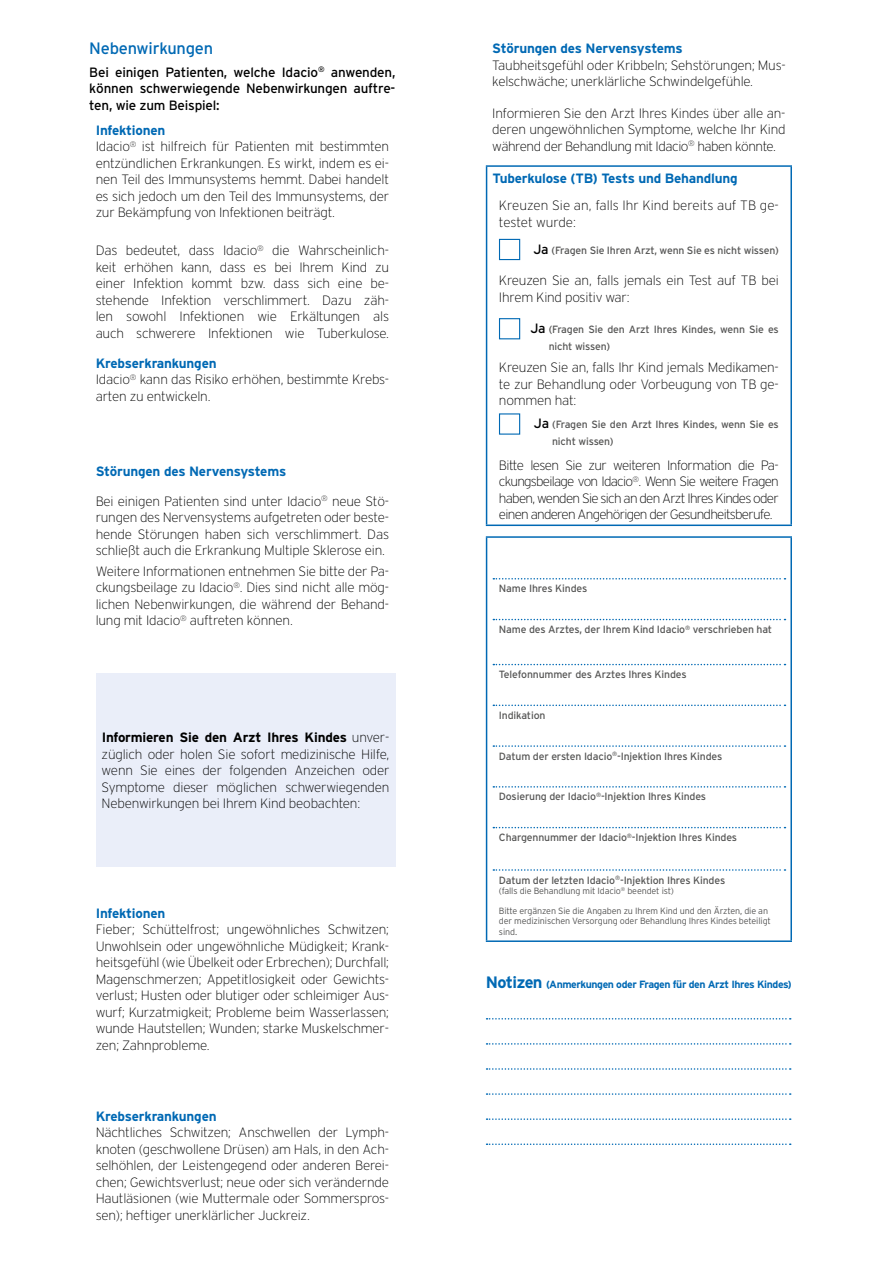
<style>
.page{position:relative;width:893px;height:1263px;background:#fff}
.page>*{position:absolute;margin:0;border:0;box-sizing:border-box;transform-origin:0 0}
.t1{font:16.5px "Interstate";letter-spacing:-.015em;color:#0069b4}
.t2{font:200 13.5px/16.5px "Interstate";letter-spacing:-.015em;color:#000;text-align:justify}
.t3{font:13.5px/16.5px "Interstate";letter-spacing:-.015em;color:#000;text-align:justify}
.t4{font:700 13.5px "Interstate";letter-spacing:-.015em;color:#0069b4}
.t5{font:10.5px/16.5px "Interstate";letter-spacing:-.015em;color:#565655}
.t6{font:700 10.5px "Interstate";letter-spacing:-.04em;color:#0069b4}
.t7{font:300 9px/19.4px "Interstate";letter-spacing:-.015em;color:#565655}
.s1{font-weight:700;color:#0069b4}
.s2{font-weight:700}
.s3{font-size:13.5px;color:#000}
.s4{font-size:16.5px}
</style>
<div class="page">
<div style="left:96px;top:673px;width:299px;height:194px;background:#eaeef9"></div>
<hr style="left:486px;top:165px;width:306px;height:2px;background:#0069b4">
<hr style="left:486px;top:167px;width:1px;height:357px;background:#0069b4">
<hr style="left:790px;top:167px;width:2px;height:357px;background:#0069b4">
<hr style="left:486px;top:524px;width:306px;height:2px;background:#0069b4">
<div style="left:499px;top:239px;width:21px;height:21px;border:1px solid #0069b4"></div>
<div style="left:499px;top:318px;width:21px;height:21px;border:1px solid #0069b4"></div>
<div style="left:499px;top:413px;width:21px;height:22px;border:1px solid #0069b4"></div>
<hr style="left:486px;top:536px;width:306px;height:2px;background:#0069b4">
<hr style="left:486px;top:538px;width:1px;height:402px;background:#0069b4">
<hr style="left:790px;top:538px;width:2px;height:402px;background:#0069b4">
<hr style="left:486px;top:940px;width:306px;height:2px;background:#0069b4">
<svg style="left:493px;top:578px;width:292px;height:1px"></svg>
<svg style="left:493px;top:619px;width:292px;height:1px"></svg>
<svg style="left:493px;top:664px;width:292px;height:1px"></svg>
<svg style="left:493px;top:704px;width:292px;height:2px"></svg>
<svg style="left:493px;top:745px;width:292px;height:2px"></svg>
<svg style="left:493px;top:786px;width:292px;height:2px"></svg>
<svg style="left:493px;top:827px;width:292px;height:1px"></svg>
<svg style="left:493px;top:869px;width:292px;height:2px"></svg>
<svg style="left:487px;top:1018px;width:304px;height:1px"></svg>
<svg style="left:487px;top:1043px;width:304px;height:2px"></svg>
<svg style="left:487px;top:1068px;width:304px;height:2px"></svg>
<svg style="left:487px;top:1093px;width:304px;height:2px"></svg>
<svg style="left:487px;top:1118px;width:304px;height:2px"></svg>
<svg style="left:487px;top:1143px;width:304px;height:2px"></svg>
<p class="t1" style="left:89px;top:39px;width:125px">Nebenwirkungen</p>
<p class="t3" style="left:89px;top:64px;width:308px">Bei einigen Patienten, welche Idacio<sup>®</sup> anwenden, können schwerwiegende Nebenwirkungen auftre&shy;ten, wie zum Beispiel:</p>
<p class="t2" style="left:96px;top:122px;width:295px;text-align:left"><span class="s1">Infektionen<br></span>Idacio<sup>®</sup> ist hilfreich für Patienten mit bestimmten entzündlichen Erkrankungen. Es wirkt, indem es ei&shy;nen Teil des Immunsystems hemmt. Dabei handelt es sich jedoch um den Teil des Immunsystems, der zur Bekämpfung von Infektionen beiträgt.</p>
<p class="t2" style="left:96px;top:242px;width:295px">Das bedeutet, dass Idacio<sup>®</sup> die Wahrscheinlich&shy;keit erhöhen kann, dass es bei Ihrem Kind zu einer Infektion kommt bzw. dass sich eine be&shy;stehende Infektion verschlimmert. Dazu zäh&shy;len sowohl Infektionen wie Erkältungen als auch schwerere Infektionen wie Tuberkulose.</p>
<p class="t2" style="left:96px;top:355px;width:295px;text-align:left"><span class="s1">Krebserkrankungen<br></span>Idacio<sup>®</sup> kann das Risiko erhöhen, bestimmte Krebs&shy;arten zu entwickeln.</p>
<p class="t2" style="left:96px;top:457px;width:295px;line-height:29.2px"><span class="s1">Störungen des Nervensystems<br></span>Bei einigen Patienten sind unter Idacio<sup>®</sup> neue Stö-</p>
<p class="t2" style="left:96px;top:509px;width:295px">rungen des Nervensystems aufgetreten oder beste&shy;hende Störungen haben sich verschlimmert. Das schließt auch die Erkrankung Multiple Sklerose ein.</p>
<p class="t2" style="left:96px;top:563px;width:295px">Weitere Informationen entnehmen Sie bitte der Pa&shy;ckungsbeilage zu Idacio<sup>®</sup>. Dies sind nicht alle mög&shy;lichen Nebenwirkungen, die während der Behand&shy;lung mit Idacio<sup>®</sup> auftreten können.</p>
<p class="t2" style="left:102px;top:729px;width:289px"><span class="s2">Informieren Sie den Arzt Ihres Kindes</span> unver&shy;züglich oder holen Sie sofort medizinische Hilfe, wenn Sie eines der folgenden Anzeichen oder Symptome dieser möglichen schwerwiegenden Nebenwirkungen bei Ihrem Kind beobachten:</p>
<p class="t4" style="left:96px;top:905px;width:71px">Infektionen</p>
<p class="t2" style="left:96px;top:921px;width:295px">Fieber; Schüttelfrost; ungewöhnliches Schwitzen; Unwohlsein oder ungewöhnliche Müdigkeit; Krank&shy;heitsgefühl (wie Übelkeit oder Erbrechen); Durchfall; Magenschmerzen; Appetitlosigkeit oder Gewichts&shy;verlust; Husten oder blutiger oder schleimiger Aus&shy;wurf; Kurzatmigkeit; Probleme beim Wasserlassen; wunde Hautstellen; Wunden; starke Muskelschmer&shy;zen; Zahnprobleme.</p>
<p class="t4" style="left:96px;top:1109px;width:122px">Krebserkrankungen</p>
<p class="t2" style="left:96px;top:1124px;width:295px">Nächtliches Schwitzen; Anschwellen der Lymph&shy;knoten (geschwollene Drüsen) am Hals, in den Ach&shy;selhöhlen, der Leistengegend oder anderen Berei&shy;chen; Gewichtsverlust; neue oder sich verändernde Hautläsionen (wie Muttermale oder Sommerspros&shy;sen); heftiger unerklärlicher Juckreiz.</p>
<p class="t4" style="left:492px;top:41px;width:192px">Störungen des Nervensystems</p>
<p class="t2" style="left:492px;top:57px;width:295px">Taubheitsgefühl oder Kribbeln; Sehstörungen; Mus&shy;kelschwäche; unerklärliche Schwindelgefühle.</p>
<p class="t2" style="left:492px;top:105px;width:295px">Informieren Sie den Arzt Ihres Kindes über alle an&shy;deren ungewöhnlichen Symptome, welche Ihr Kind während der Behandlung mit Idacio<sup>®</sup> haben könnte.</p>
<p class="t4" style="left:493px;top:171px;width:247px">Tuberkulose (TB) Tests und Behandlung</p>
<p class="t2" style="left:499px;top:197px;width:281px">Kreuzen Sie an, falls Ihr Kind bereits auf TB ge&shy;testet wurde:</p>
<p class="t5" style="left:533px;top:242px;width:247px"><span class="s3">Ja</span> (Fragen Sie Ihren Arzt, wenn Sie es nicht wissen)</p>
<p class="t2" style="left:499px;top:272px;width:281px">Kreuzen Sie an, falls jemals ein Test auf TB bei<br>Ihrem Kind positiv war:</p>
<p class="t5" style="left:549px;top:321px;width:232px;text-indent:-18px"><span class="s3">Ja</span> (Fragen Sie den Arzt Ihres Kindes, wenn Sie es nicht wissen)</p>
<p class="t2" style="left:499px;top:359px;width:281px">Kreuzen Sie an, falls Ihr Kind jemals Medikamen&shy;te zur Behandlung oder Vorbeugung von TB ge&shy;nommen hat:</p>
<p class="t5" style="left:552px;top:416px;width:228px;text-indent:-18px"><span class="s3">Ja</span> (Fragen Sie den Arzt Ihres Kindes, wenn Sie es nicht wissen)</p>
<p class="t2" style="left:499px;top:457px;width:281px">Bitte lesen Sie zur weiteren Information die Pa&shy;ckungsbeilage von Idacio<sup>®</sup>. Wenn Sie weitere Fragen haben, wenden Sie sich an den Arzt Ihres Kindes oder einen anderen Angehörigen der Gesundheitsberufe.</p>
<p class="t5" style="left:499px;top:580px;width:90px">Name Ihres Kindes</p>
<p class="t5" style="left:499px;top:621px;width:275px">Name des Arztes, der Ihrem Kind Idacio<sup>®</sup> verschrieben hat</p>
<p class="t5" style="left:499px;top:666px;width:189px">Telefonnummer des Arztes Ihres Kindes</p>
<p class="t5" style="left:499px;top:707px;width:48px">Indikation</p>
<p class="t5" style="left:499px;top:747px;width:225px">Datum der ersten Idacio<sup>®</sup>-Injektion Ihres Kindes</p>
<p class="t5" style="left:499px;top:788px;width:209px">Dosierung der Idacio<sup>®</sup>-Injektion Ihres Kindes</p>
<p class="t5" style="left:499px;top:829px;width:240px">Chargennummer der Idacio<sup>®</sup>-Injektion Ihres Kindes</p>
<p class="t5" style="left:499px;top:871px;width:228px">Datum der letzten Idacio<sup>®</sup>-Injektion Ihres Kindes</p>
<p class="t7" style="left:499px;top:881px;width:271px">(falls die Behandlung mit Idacio<sup>®</sup> beendet ist)<br>Bitte ergänzen Sie die Angaben zu Ihrem Kind und den Ärzten, die an</p>
<p class="t7" style="left:499px;top:916px;width:273px;line-height:10.8px">der medizinischen Versorgung oder Behandlung Ihres Kindes beteiligt sind.</p>
<p class="t6" style="left:486px;top:978px;width:308px"><span class="s4">Notizen</span> (Anmerkungen oder Fragen für den Arzt Ihres Kindes)</p>
</div>
